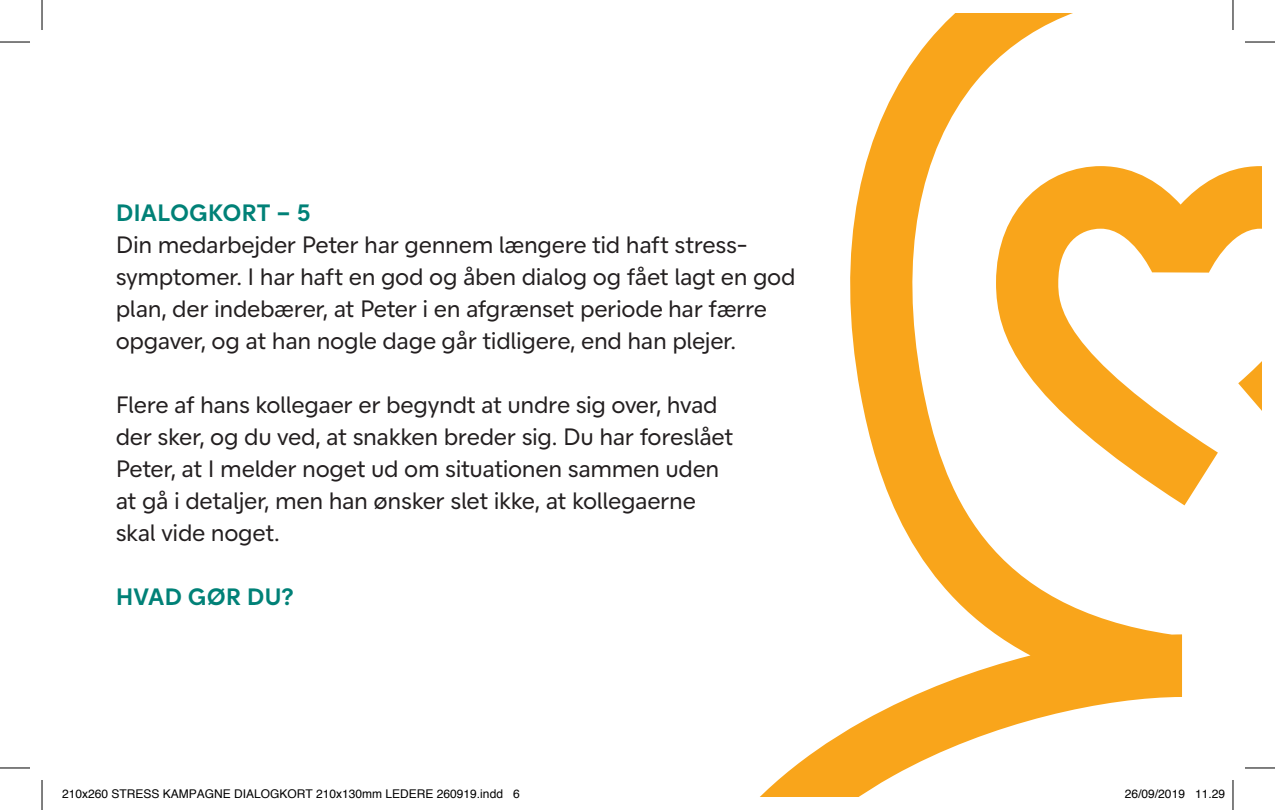
<style>
.page{position:relative;width:1275px;height:810px;background:#fff}
.page>*{position:absolute;margin:0;border:0;box-sizing:border-box;transform-origin:0 0}
.t1{font:24px/32px "Velliv";letter-spacing:-.015em;color:#231f20}
.t2{font:700 24px "Velliv";letter-spacing:-.005em;color:#008177}
.t3{font:12px "Helvetica";color:#000}
</style>
<div class="page">
<svg style="left:761px;top:14px;width:500px;height:782px"></svg>
<hr style="left:1245px;top:41px;width:30px;height:2px;background:#fff">
<hr style="left:1245px;top:766px;width:30px;height:3px;background:#fff">
<hr style="left:1231px;top:0;width:3px;height:30px;background:#fff">
<hr style="left:1231px;top:780px;width:3px;height:30px;background:#fff">
<hr style="left:0;top:42px;width:30px;height:1px;background:#000">
<hr style="left:1245px;top:42px;width:30px;height:1px;background:#000">
<hr style="left:0;top:767px;width:30px;height:1px;background:#000">
<hr style="left:1245px;top:767px;width:30px;height:1px;background:#000">
<hr style="left:42px;top:0;width:1px;height:30px;background:#000">
<hr style="left:42px;top:780px;width:1px;height:30px;background:#000">
<hr style="left:1232px;top:0;width:1px;height:30px;background:#000">
<hr style="left:1232px;top:780px;width:1px;height:30px;background:#000">
<svg style="left:1124px;top:788px;width:61px;height:8px"></svg>
<svg style="left:1195px;top:788px;width:30px;height:8px"></svg>
<p class="t2" style="left:116px;top:193px;width:196px">DIALOGKORT – 5</p>
<p class="t1" style="left:116px;top:229px;width:681px">Din medarbejder Peter har gennem længere tid haft stress&shy;symptomer. I har haft en god og åben dialog og fået lagt en god plan, der indebærer, at Peter i en afgrænset periode har færre opgaver, og at han nogle dage går tidligere, end han plejer.</p>
<p class="t1" style="left:116px;top:389px;width:619px">Flere af hans kollegaer er begyndt at undre sig over, hvad der sker, og du ved, at snakken breder sig. Du har foreslået Peter, at I melder noget ud om situationen sammen uden at gå i detaljer, men han ønsker slet ikke, at kollegaerne skal vide noget.</p>
<p class="t2" style="left:116px;top:577px;width:179px">HVAD GØR DU?</p>
<p class="t3" style="left:62px;top:784px;width:459px">210x260 STRESS KAMPAGNE DIALOGKORT 210x130mm LEDERE 260919.indd 6</p>
<p class="t3" style="left:1125px;top:784px;width:102px">26/09/2019 11.29</p>
</div>
